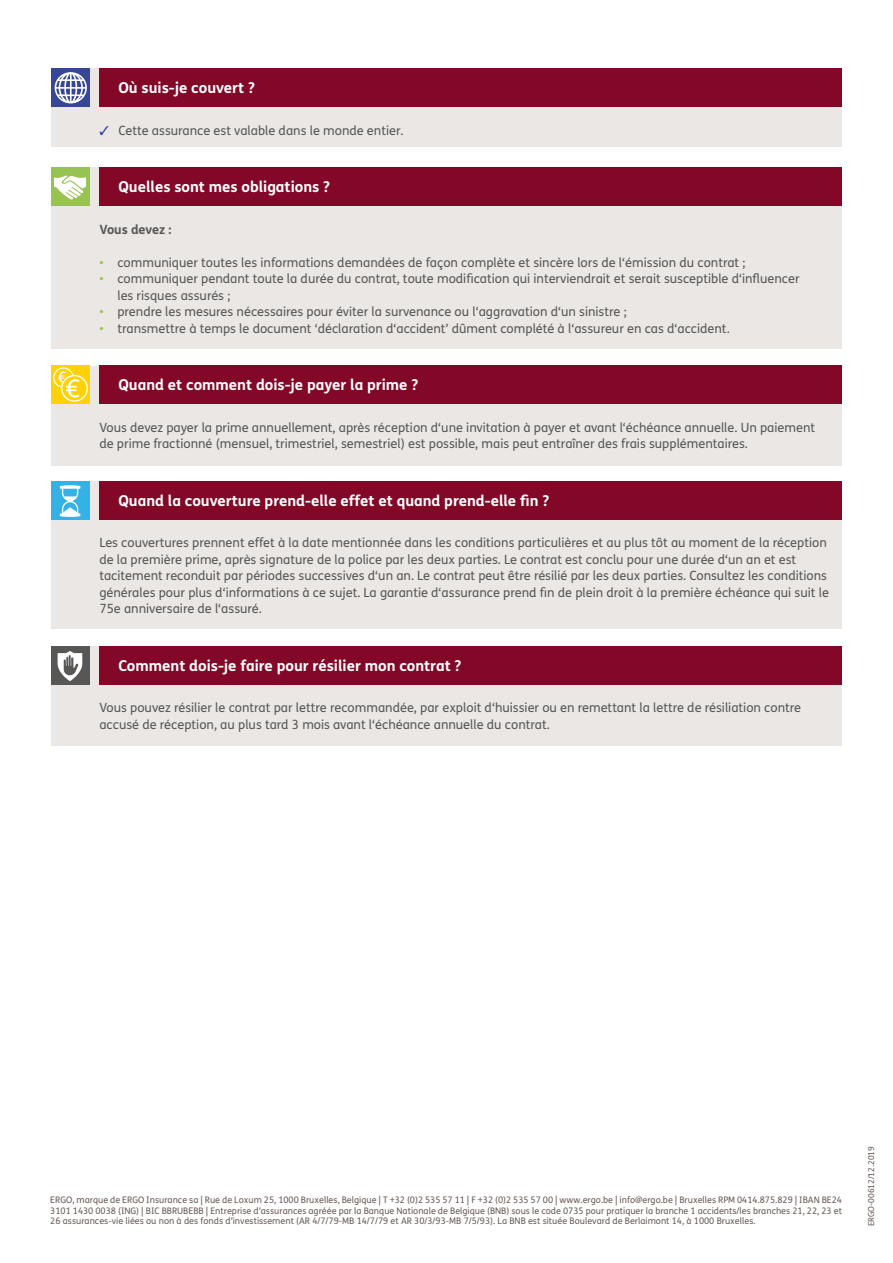
<style>
.page{position:relative;width:893px;height:1263px;background:#fff}
.page>*{position:absolute;margin:0;border:0;box-sizing:border-box;transform-origin:0 0}
.t1{font:700 15px "FS Me";color:#fff}
.t2{font:12.75px/16.5px "FS Me";color:#575756}
.t3{font:700 12.75px "FS Me";color:#575756}
.t4{font:9px/10.8px "FS Me";color:#665a55;text-align:justify}
.t5{font:8.25px "FS Me";color:#665a55}
.s1{color:#354798}
.s2{color:#96c450}
</style>
<div class="page">
<div style="left:51px;top:69px;width:791px;height:78px;background:#eae7e5"></div>
<div style="left:51px;top:168px;width:791px;height:181px;background:#eae7e5"></div>
<div style="left:51px;top:366px;width:791px;height:99px;background:#eae7e5"></div>
<div style="left:51px;top:482px;width:791px;height:147px;background:#eae7e5"></div>
<div style="left:51px;top:647px;width:791px;height:99px;background:#eae7e5"></div>
<div style="left:99px;top:69px;width:743px;height:38px;background:#830828"></div>
<div style="left:99px;top:168px;width:743px;height:38px;background:#830828"></div>
<div style="left:99px;top:366px;width:743px;height:38px;background:#830828"></div>
<div style="left:99px;top:482px;width:743px;height:38px;background:#830828"></div>
<div style="left:99px;top:647px;width:743px;height:38px;background:#830828"></div>
<div style="left:52px;top:69px;width:38px;height:38px;background:#374697"></div>
<svg style="left:55px;top:72px;width:32px;height:31px"></svg>
<div style="left:51px;top:168px;width:38px;height:38px;background:#97c450"></div>
<svg style="left:54px;top:175px;width:32px;height:25px"></svg>
<div style="left:52px;top:366px;width:38px;height:38px;background:#ffd207"></div>
<div style="left:53px;top:367px;width:21px;height:21px;border:1px solid #fff;border-radius:50%"></div>
<svg style="left:62px;top:376px;width:25px;height:25px"></svg>
<div style="left:61px;top:375px;width:27px;height:27px;border:1px solid #fff;border-radius:50%"></div>
<svg style="left:58px;top:372px;width:21px;height:26px"></svg>
<div style="left:51px;top:482px;width:38px;height:38px;background:#34b2e5"></div>
<svg style="left:60px;top:485px;width:20px;height:32px"></svg>
<div style="left:51px;top:647px;width:38px;height:38px;background:#575756"></div>
<svg style="left:57px;top:651px;width:26px;height:30px"></svg>
<p class="t1" style="left:119px;top:76px;width:138px">Où suis-je couvert ?</p>
<p class="t2" style="left:99px;top:122px;width:306px"><span class="s1">✓</span> Cette assurance est valable dans le monde entier.</p>
<p class="t1" style="left:119px;top:175px;width:213px">Quelles sont mes obligations ?</p>
<p class="t3" style="left:99px;top:219px;width:74px">Vous devez :</p>
<p class="t2" style="left:99px;top:254px;width:648px"><span class="s2">•</span> communiquer toutes les informations demandées de façon complète et sincère lors de l‘émission du contrat ;</p>
<p class="t2" style="left:117px;top:270px;width:684px;text-indent:-18px"><span class="s2">•</span> communiquer pendant toute la durée du contrat, toute modification qui interviendrait et serait susceptible d‘influencer les risques assurés ;</p>
<p class="t2" style="left:99px;top:303px;width:529px"><span class="s2">•</span> prendre les mesures nécessaires pour éviter la survenance ou l‘aggravation d‘un sinistre ;</p>
<p class="t2" style="left:99px;top:320px;width:632px"><span class="s2">•</span> transmettre à temps le document ‘déclaration d‘accident’ dûment complété à l‘assureur en cas d‘accident.</p>
<p class="t1" style="left:119px;top:373px;width:301px">Quand et comment dois-je payer la prime ?</p>
<p class="t2" style="left:99px;top:419px;width:717px">Vous devez payer la prime annuellement, après réception d‘une invitation à payer et avant l‘échéance annuelle. Un paiement de prime fractionné (mensuel, trimestriel, semestriel) est possible, mais peut entraîner des frais supplémentaires.</p>
<p class="t1" style="left:119px;top:489px;width:432px">Quand la couverture prend-elle effet et quand prend-elle fin ?</p>
<p class="t2" style="left:99px;top:534px;width:731px">Les couvertures prennent effet à la date mentionnée dans les conditions particulières et au plus tôt au moment de la réception de la première prime, après signature de la police par les deux parties. Le contrat est conclu pour une durée d‘un an et est tacitement reconduit par périodes successives d‘un an. Le contrat peut être résilié par les deux parties. Consultez les conditions générales pour plus d‘informations à ce sujet. La garantie d‘assurance prend fin de plein droit à la première échéance qui suit le 75e anniversaire de l‘assuré.</p>
<p class="t1" style="left:119px;top:654px;width:344px">Comment dois-je faire pour résilier mon contrat ?</p>
<p class="t2" style="left:99px;top:699px;width:703px">Vous pouvez résilier le contrat par lettre recommandée, par exploit d‘huissier ou en remettant la lettre de résiliation contre accusé de réception, au plus tard 3 mois avant l‘échéance annuelle du contrat.</p>
<p class="t4" style="left:50px;top:1194px;width:793px">ERGO, marque de ERGO Insurance sa | Rue de Loxum 25, 1000 Bruxelles, Belgique | T +32 (0)2 535 57 11 | F +32 (0)2 535 57 00 | www.ergo.be | info@ergo.be | Bruxelles RPM 0414.875.829 | IBAN BE24<br>3101 1430 0038 (ING) | BIC BBRUBEBB | Entreprise d’assurances agréée par la Banque Nationale de Belgique (BNB) sous le code 0735 pour pratiquer la branche 1 accidents/les branches 21, 22, 23 et 26 assurances-vie liées ou non à des fonds d’investissement (AR 4/7/79-MB 14/7/79 et AR 30/3/93-MB 7/5/93). La BNB est située Boulevard de Berlaimont 14, à 1000 Bruxelles.</p>
<p class="t5" style="left:866px;top:1226px;width:81px;rotate:-90deg">ERGO-00612/12.2019</p>
</div>
